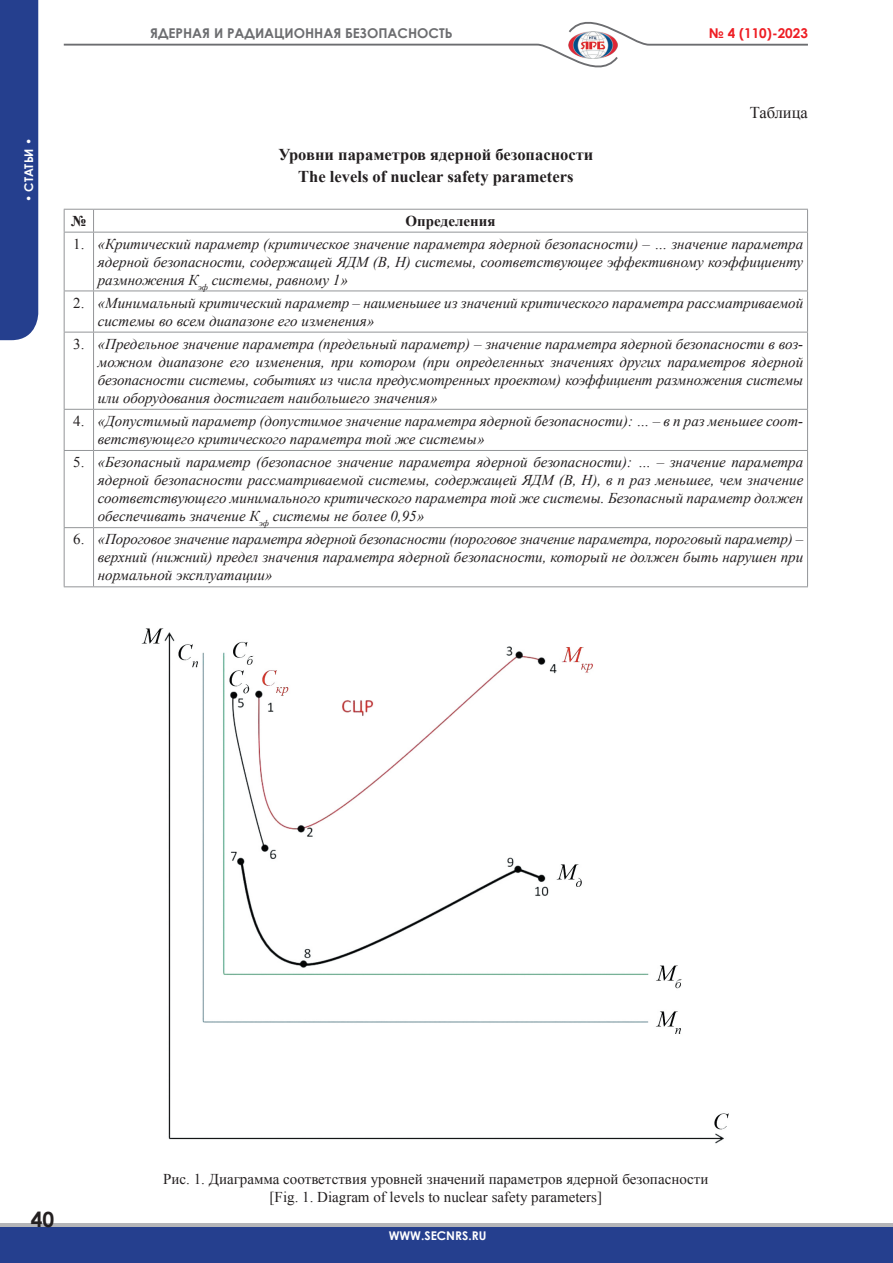
<style>
.page{position:relative;width:893px;height:1263px;background:#fff}
.page>*{position:absolute;margin:0;border:0;box-sizing:border-box;transform-origin:0 0}
.t1{font:700 21px "Century Gothic";color:#231f20}
.Заголовок_статьи{font:700 16.5px "Times New Roman";color:#231f20}
.Основной_текст{font:16.5px "Times New Roman";color:#231f20}
.Таблица_дом{font:italic 15px/18px "Times New Roman";color:#231f20;text-align:justify}
.Рисунок_-_подпись{font:15px "Times New Roman";color:#231f20}
.Таблицы{font:700 15px "Times New Roman";color:#231f20}
.Таблица_дом-2{font:15px "Times New Roman";color:#231f20}
.t2{font:700 13.5px "Century Gothic";color:#6c6d70}
.t3{font:700 13.5px "Century Gothic";color:#ee1d23}
.t4{font:700 12px "Century Gothic";color:#fff}
</style>
<div class="page">
<div style="left:0;top:1223px;width:893px;height:30px;background:#b4b5b8"></div>
<div style="left:0;top:1227px;width:893px;height:36px;background:#253f8e"></div>
<div style="left:0;top:0;width:38px;height:340px;background:#253f8e"></div>
<svg style="left:63px;top:22px;width:745px;height:46px"></svg>
<hr style="left:64px;top:209px;width:30px;height:1px;background:#939598">
<svg style="left:64px;top:210px;width:1px;height:22px"></svg>
<hr style="left:94px;top:209px;width:714px;height:1px;background:#939598">
<svg style="left:93px;top:210px;width:1px;height:22px"></svg>
<svg style="left:807px;top:210px;width:1px;height:22px"></svg>
<hr style="left:64px;top:232px;width:30px;height:1px;background:#939598">
<hr style="left:64px;top:232px;width:1px;height:59px;background:#939598">
<hr style="left:94px;top:232px;width:714px;height:1px;background:#939598">
<hr style="left:93px;top:232px;width:1px;height:59px;background:#939598">
<hr style="left:807px;top:232px;width:1px;height:59px;background:#939598">
<hr style="left:64px;top:291px;width:30px;height:1px;background:#939598">
<hr style="left:64px;top:291px;width:1px;height:41px;background:#939598">
<hr style="left:94px;top:291px;width:714px;height:1px;background:#939598">
<hr style="left:93px;top:291px;width:1px;height:41px;background:#939598">
<hr style="left:807px;top:291px;width:1px;height:41px;background:#939598">
<hr style="left:64px;top:332px;width:30px;height:1px;background:#939598">
<hr style="left:64px;top:332px;width:1px;height:77px;background:#939598">
<hr style="left:94px;top:332px;width:714px;height:1px;background:#939598">
<hr style="left:93px;top:332px;width:1px;height:77px;background:#939598">
<hr style="left:807px;top:332px;width:1px;height:77px;background:#939598">
<hr style="left:64px;top:409px;width:30px;height:1px;background:#939598">
<hr style="left:64px;top:410px;width:1px;height:40px;background:#939598">
<hr style="left:94px;top:409px;width:714px;height:1px;background:#939598">
<hr style="left:93px;top:410px;width:1px;height:40px;background:#939598">
<hr style="left:807px;top:410px;width:1px;height:40px;background:#939598">
<hr style="left:64px;top:450px;width:30px;height:1px;background:#939598">
<hr style="left:64px;top:451px;width:1px;height:76px;background:#939598">
<hr style="left:94px;top:450px;width:714px;height:1px;background:#939598">
<hr style="left:93px;top:451px;width:1px;height:76px;background:#939598">
<hr style="left:807px;top:451px;width:1px;height:76px;background:#939598">
<hr style="left:64px;top:527px;width:30px;height:1px;background:#939598">
<hr style="left:64px;top:528px;width:1px;height:58px;background:#939598">
<hr style="left:94px;top:527px;width:714px;height:1px;background:#939598">
<hr style="left:93px;top:528px;width:1px;height:58px;background:#939598">
<hr style="left:807px;top:528px;width:1px;height:58px;background:#939598">
<hr style="left:64px;top:586px;width:30px;height:1px;background:#939598">
<hr style="left:94px;top:586px;width:714px;height:1px;background:#939598">
<img style="left:141px;top:628px;width:588px;height:516px">
<p class="t4" style="left:20px;top:202px;width:66px;rotate:-90deg">• СТАТЬИ •</p>
<p class="t2" style="left:150px;top:23px;width:304px">ЯДЕРНАЯ И РАДИАЦИОННАЯ БЕЗОПАСНОСТЬ</p>
<p class="t3" style="left:709px;top:23px;width:100px">№ 4 (110)-2023</p>
<p class="Заголовок_статьи" style="left:278px;top:143px;width:316px">Уровни параметров ядерной безопасности</p>
<p class="Заголовок_статьи" style="left:298px;top:165px;width:277px">The levels of nuclear safety parameters</p>
<p class="Основной_текст" style="left:750px;top:101px;width:60px">Таблица</p>
<p class="Таблицы" style="left:71px;top:210px;width:17px">№</p>
<p class="Таблицы" style="left:406px;top:210px;width:91px">Определения</p>
<p class="Таблица_дом-2" style="left:73px;top:233px;width:13px">1.</p>
<p class="Таблица_дом" style="left:98px;top:234px;width:707px">«Критический параметр (критическое значение параметра ядерной безопасности) – … значение параметра ядерной безопасности, содержащей ЯДМ (В, Н) системы, соответствующее эффективному коэффициенту размножения К<sub>эф</sub> системы, равному 1»</p>
<p class="Таблица_дом-2" style="left:73px;top:293px;width:13px">2.</p>
<p class="Таблица_дом" style="left:98px;top:293px;width:707px">«Минимальный критический параметр – наименьшее из значений критического параметра рассматриваемой системы во всем диапазоне его изменения»</p>
<p class="Таблица_дом-2" style="left:73px;top:334px;width:13px">3.</p>
<p class="Таблица_дом" style="left:98px;top:334px;width:707px">«Предельное значение параметра (предельный параметр) – значение параметра ядерной безопасности в воз&shy;можном диапазоне его изменения, при котором (при определенных значениях других параметров ядерной безопасности системы, событиях из числа предусмотренных проектом) коэффициент размножения системы или оборудования достигает наибольшего значения»</p>
<p class="Таблица_дом-2" style="left:73px;top:411px;width:13px">4.</p>
<p class="Таблица_дом" style="left:98px;top:412px;width:707px">«Допустимый параметр (допустимое значение параметра ядерной безопасности): … – в n раз меньшее соот&shy;ветствующего критического параметра той же системы»</p>
<p class="Таблица_дом-2" style="left:73px;top:452px;width:13px">5.</p>
<p class="Таблица_дом" style="left:98px;top:453px;width:707px">«Безопасный параметр (безопасное значение параметра ядерной безопасности): … – значение параметра ядерной безопасности рассматриваемой системы, содержащей ЯДМ (В, Н), в n раз меньшее, чем значение соответствующего минимального критического параметра той же системы. Безопасный параметр должен обеспечивать значение К<sub>эф</sub> системы не более 0,95»</p>
<p class="Таблица_дом-2" style="left:73px;top:529px;width:13px">6.</p>
<p class="Таблица_дом" style="left:98px;top:530px;width:707px">«Пороговое значение параметра ядерной безопасности (пороговое значение параметра, пороговый параметр) – верхний (нижний) предел значения параметра ядерной безопасности, который не должен быть нарушен при нормальной эксплуатации»</p>
<h1 class="t1" style="left:31px;top:1203px;width:25px">40</h1>
<p class="Рисунок_-_подпись" style="left:163px;top:1169px;width:547px">Рис. 1. Диаграмма соответствия уровней значений параметров ядерной безопасности</p>
<p class="Рисунок_-_подпись" style="left:270px;top:1187px;width:334px">[Fig. 1. Diagram of levels to nuclear safety parameters]</p>
<p class="t4" style="left:389px;top:1226px;width:99px">WWW.SECNRS.RU</p>
</div>
